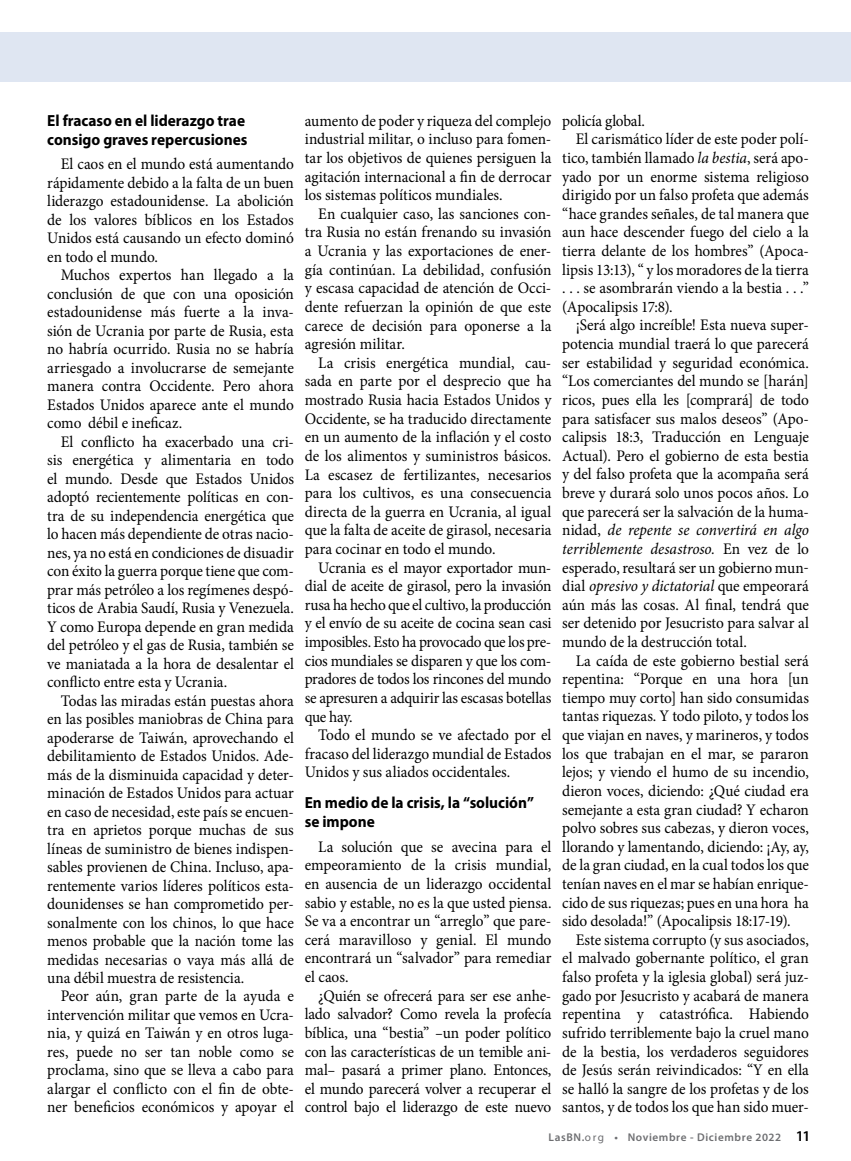
<style>
.page{position:relative;width:851px;height:1161px;background:#fff}
.page>*{position:absolute;margin:0;border:0;box-sizing:border-box;transform-origin:0 0}
.t1{font:16.2px/18.5px "Minion Pro";letter-spacing:-.005em;color:#000;text-align:justify;scale:.95 1}
.t2{font:italic 16.2px "Minion Pro";letter-spacing:-.005em;color:#000;scale:.95 1}
.t3{font:700 16.2px/18.5px "Myriad Pro";color:#000;scale:.95 1}
.t4{font:600 11.25px "Myriad Pro";letter-spacing:.05em;color:#6d6e71}
.s1{font-style:italic}
.s2{font-style:normal}
.s3{font-weight:400}
.s4{font-size:15px;color:#000}
</style>
<div class="page">
<div style="left:0;top:32px;width:850px;height:49px;background:#dfe6f2"></div>
<p class="t3" style="left:47px;top:111px;width:212px">El fracaso en el liderazgo trae consigo graves repercusiones</p>
<p class="t1" style="left:47px;top:155px;width:261px;text-indent:13px">El caos en el mundo está aumentando rápidamente debido a la falta de un buen liderazgo estadounidense. La abolición de los valores bíblicos en los Estados Unidos está causando un efecto dominó en todo el mundo.</p>
<p class="t1" style="left:47px;top:266px;width:261px;text-indent:13px">Muchos expertos han llegado a la conclusión de que con una oposición estadounidense más fuerte a la inva&shy;sión de Ucrania por parte de Rusia, esta no habría ocurrido. Rusia no se habría arriesgado a involucrarse de semejante manera contra Occidente. Pero ahora Estados Unidos aparece ante el mundo como débil e ineficaz.</p>
<p class="t1" style="left:47px;top:433px;width:261px;text-indent:13px">El conflicto ha exacerbado una cri&shy;sis energética y alimentaria en todo el mundo. Desde que Estados Unidos adoptó recientemente políticas en con&shy;tra de su independencia energética que lo hacen más dependiente de otras nacio&shy;nes, ya no está en condiciones de disuadir con éxito la guerra porque tiene que com&shy;prar más petróleo a los regímenes despó&shy;ticos de Arabia Saudí, Rusia y Venezuela.<br>Y como Europa depende en gran medida del petróleo y el gas de Rusia, también se ve maniatada a la hora de desalentar el conflicto entre esta y Ucrania.</p>
<p class="t1" style="left:47px;top:691px;width:261px;text-indent:13px">Todas las miradas están puestas ahora en las posibles maniobras de China para apoderarse de Taiwán, aprovechando el debilitamiento de Estados Unidos. Ade&shy;más de la disminuida capacidad y deter&shy;minación de Estados Unidos para actuar en caso de necesidad, este país se encuen&shy;tra en aprietos porque muchas de sus líneas de suministro de bienes indispen&shy;sables provienen de China. Incluso, apa&shy;rentemente varios líderes políticos esta&shy;dounidenses se han comprometido per&shy;sonalmente con los chinos, lo que hace menos probable que la nación tome las medidas necesarias o vaya más allá de una débil muestra de resistencia.</p>
<p class="t1" style="left:47px;top:987px;width:261px;text-indent:13px">Peor aún, gran parte de la ayuda e intervención militar que vemos en Ucra&shy;nia, y quizá en Taiwán y en otros luga&shy;res, puede no ser tan noble como se proclama, sino que se lleva a cabo para alargar el conflicto con el fin de obte&shy;ner beneficios económicos y apoyar el</p>
<p class="t1" style="left:305px;top:111px;width:261px">aumento de poder y riqueza del complejo industrial militar, o incluso para fomen&shy;tar los objetivos de quienes persiguen la agitación internacional a fin de derrocar los sistemas políticos mundiales.</p>
<p class="t1" style="left:305px;top:204px;width:261px;text-indent:13px">En cualquier caso, las sanciones con&shy;tra Rusia no están frenando su invasión a Ucrania y las exportaciones de ener&shy;gía continúan. La debilidad, confusión y escasa capacidad de atención de Occi&shy;dente refuerzan la opinión de que este carece de decisión para oponerse a la agresión militar.</p>
<p class="t1" style="left:305px;top:353px;width:261px;text-indent:13px">La crisis energética mundial, cau&shy;sada en parte por el desprecio que ha mostrado Rusia hacia Estados Unidos y Occidente, se ha traducido directamente en un aumento de la inflación y el costo de los alimentos y suministros básicos.<br>La escasez de fertilizantes, necesarios para los cultivos, es una consecuencia directa de la guerra en Ucrania, al igual que la falta de aceite de girasol, necesaria para cocinar en todo el mundo.</p>
<p class="t1" style="left:305px;top:558px;width:261px;text-indent:13px">Ucrania es el mayor exportador mun&shy;dial de aceite de girasol, pero la invasión rusa ha hecho que el cultivo, la producción y el envío de su aceite de cocina sean casi imposibles. Esto ha provocado que los pre&shy;cios mundiales se disparen y que los com&shy;pradores de todos los rincones del mundo se apresuren a adquirir las escasas botellas que hay.</p>
<p class="t1" style="left:305px;top:726px;width:261px;text-indent:13px">Todo el mundo se ve afectado por el fracaso del liderazgo mundial de Estados Unidos y sus aliados occidentales.</p>
<p class="t3" style="left:305px;top:793px;width:243px">En medio de la crisis, la “solución” se impone</p>
<p class="t1" style="left:305px;top:837px;width:261px;text-indent:13px">La solución que se avecina para el empeoramiento de la crisis mundial, en ausencia de un liderazgo occidental sabio y estable, no es la que usted piensa.<br>Se va a encontrar un “arreglo” que pare&shy;cerá maravilloso y genial. El mundo encontrará un “salvador” para remediar el caos.</p>
<p class="t1" style="left:305px;top:986px;width:261px;text-indent:13px">¿Quién se ofrecerá para ser ese anhe&shy;lado salvador? Como revela la profecía bíblica, una “bestia” <span class="s1">–</span>un poder político con las características de un temible ani&shy;mal<span class="s1">–</span> pasará a primer plano. Entonces, el mundo parecerá volver a recuperar el control bajo el liderazgo de este nuevo</p>
<p class="t1" style="left:562px;top:111px;width:89px">policía global.</p>
<p class="t1" style="left:575px;top:130px;width:247px">El carismático líder de este poder polí-</p>
<p class="t1" style="left:562px;top:149px;width:261px">tico, también llamado <span class="s1">la bestia</span>, será apo-</p>
<p class="t1" style="left:562px;top:167px;width:261px">yado por un enorme sistema religioso</p>
<p class="t1" style="left:562px;top:186px;width:261px">dirigido por un falso profeta que además</p>
<p class="t1" style="left:562px;top:204px;width:261px">“hace grandes señales, de tal manera que</p>
<p class="t1" style="left:562px;top:223px;width:261px">aun hace descender fuego del cielo a la</p>
<p class="t1" style="left:562px;top:242px;width:261px">tierra delante de los hombres” (Apoca-</p>
<p class="t1" style="left:562px;top:260px;width:261px">lipsis 13:13), “ y los moradores de la tierra</p>
<p class="t1" style="left:562px;top:279px;width:261px">. . . se asombrarán viendo a la bestia . . .”</p>
<p class="t1" style="left:562px;top:298px;width:118px">(Apocalipsis 17:8).</p>
<p class="t1" style="left:575px;top:316px;width:247px">¡Será algo increíble! Esta nueva super-</p>
<p class="t1" style="left:562px;top:335px;width:261px">potencia mundial traerá lo que parecerá</p>
<p class="t1" style="left:562px;top:353px;width:261px">ser estabilidad y seguridad económica.</p>
<p class="t1" style="left:562px;top:372px;width:261px">“Los comerciantes del mundo se [harán]</p>
<p class="t1" style="left:562px;top:391px;width:261px">ricos, pues ella les [comprará] de todo</p>
<p class="t1" style="left:562px;top:409px;width:261px">para satisfacer sus malos deseos” (Apo-</p>
<p class="t1" style="left:562px;top:428px;width:261px">calipsis 18:3, Traducción en Lenguaje</p>
<p class="t1" style="left:562px;top:446px;width:261px">Actual). Pero el gobierno de esta bestia</p>
<p class="t1" style="left:562px;top:465px;width:261px">y del falso profeta que la acompaña será</p>
<p class="t1" style="left:562px;top:484px;width:261px">breve y durará solo unos pocos años. Lo</p>
<p class="t1" style="left:562px;top:502px;width:261px">que parecerá ser la salvación de la huma-</p>
<p class="t2" style="left:562px;top:519px;width:261px"><span class="s2">nidad,</span> de repente se convertirá en algo</p>
<p class="t2" style="left:562px;top:538px;width:261px">terriblemente desastroso. <span class="s2">En vez de lo</span></p>
<p class="t1" style="left:562px;top:558px;width:261px">esperado, resultará ser un gobierno mun-</p>
<p class="t2" style="left:562px;top:575px;width:261px"><span class="s2">dial</span> opresivo y dictatorial <span class="s2">que empeorará</span></p>
<p class="t1" style="left:562px;top:595px;width:261px">aún más las cosas. Al final, tendrá que</p>
<p class="t1" style="left:562px;top:614px;width:261px">ser detenido por Jesucristo para salvar al</p>
<p class="t1" style="left:562px;top:633px;width:196px">mundo de la destrucción total.</p>
<p class="t1" style="left:575px;top:651px;width:247px">La caída de este gobierno bestial será</p>
<p class="t1" style="left:562px;top:670px;width:261px">repentina: “Porque en una hora [un</p>
<p class="t1" style="left:562px;top:689px;width:261px">tiempo muy corto] han sido consumidas</p>
<p class="t1" style="left:562px;top:707px;width:261px">tantas riquezas. Y todo piloto, y todos los</p>
<p class="t1" style="left:562px;top:726px;width:261px">que viajan en naves, y marineros, y todos</p>
<p class="t1" style="left:562px;top:744px;width:261px">los que trabajan en el mar, se pararon</p>
<p class="t1" style="left:562px;top:763px;width:261px">lejos; y viendo el humo de su incendio,</p>
<p class="t1" style="left:562px;top:782px;width:261px">dieron voces, diciendo: ¿Qué ciudad era</p>
<p class="t1" style="left:562px;top:800px;width:261px">semejante a esta gran ciudad? Y echaron</p>
<p class="t1" style="left:562px;top:819px;width:261px">polvo sobres sus cabezas, y dieron voces,</p>
<p class="t1" style="left:562px;top:838px;width:261px">llorando y lamentando, diciendo: ¡Ay, ay,</p>
<p class="t1" style="left:562px;top:856px;width:261px">de la gran ciudad, en la cual todos los que</p>
<p class="t1" style="left:562px;top:875px;width:261px">tenían naves en el mar se habían enrique-</p>
<p class="t1" style="left:562px;top:893px;width:261px">cido de sus riquezas; pues en una hora ha</p>
<p class="t1" style="left:562px;top:912px;width:242px">sido desolada!” (Apocalipsis 18:17-19).</p>
<p class="t1" style="left:575px;top:931px;width:247px">Este sistema corrupto (y sus asociados,</p>
<p class="t1" style="left:562px;top:949px;width:261px">el malvado gobernante político, el gran</p>
<p class="t1" style="left:562px;top:968px;width:261px">falso profeta y la iglesia global) será juz-</p>
<p class="t1" style="left:562px;top:986px;width:261px">gado por Jesucristo y acabará de manera</p>
<p class="t1" style="left:562px;top:1005px;width:261px">repentina y catastrófica. Habiendo</p>
<p class="t1" style="left:562px;top:1024px;width:261px">sufrido terriblemente bajo la cruel mano</p>
<p class="t1" style="left:562px;top:1042px;width:261px">de la bestia, los verdaderos seguidores</p>
<p class="t1" style="left:562px;top:1061px;width:261px">de Jesús serán reivindicados: “Y en ella</p>
<p class="t1" style="left:562px;top:1079px;width:261px">se halló la sangre de los profetas y de los</p>
<p class="t1" style="left:562px;top:1098px;width:261px">santos, y de todos los que han sido muer-</p>
<p class="t4" style="left:548px;top:1130px;width:263px">LasBN.<span class="s3">org</span> • Noviembre - Diciembre 2022 <span class="s4">11</span></p>
</div>
